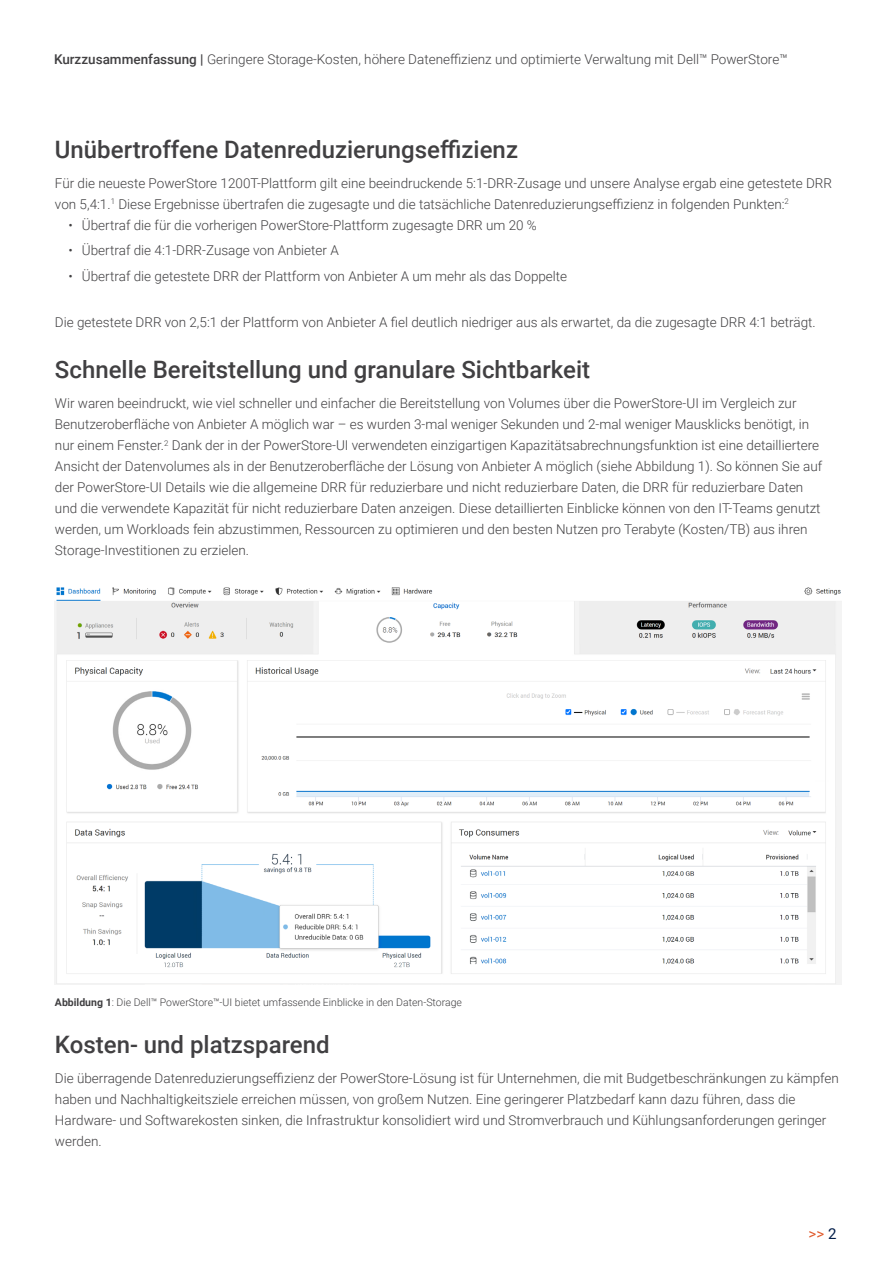
<style>
.page{position:relative;width:893px;height:1263px;background:#fff}
.page>*{position:absolute;margin:0;border:0;box-sizing:border-box;transform-origin:0 0}
.P__H1{font:500 24px "Roboto";color:#414042}
.t1{font:15px "Roboto";color:#e0592a}
.P__Body_Copy{font:300 13.5px/21px "Roboto";color:#414042}
.Figure_Table_label{font:300 10.5px "Roboto";color:#414042}
.s1{font-weight:500}
.s2{font-weight:700}
.s3{color:#021d49}
</style>
<div class="page">
<img style="left:55px;top:587px;width:787px;height:397px">
<p class="P__Body_Copy" style="left:54px;top:48px;width:735px"><span class="s1">Kurzzusammenfassung |</span> Geringere Storage-Kosten, höhere Dateneffizienz und optimierte Verwaltung mit Dell™ PowerStore™</p>
<p class="P__H1" style="left:55px;top:132px;width:465px">Unübertroffene Datenreduzierungseffizienz</p>
<p class="P__Body_Copy" style="left:55px;top:172px;width:779px">Für die neueste PowerStore 1200T-Plattform gilt eine beeindruckende 5:1-DRR-Zusage und unsere Analyse ergab eine getestete DRR von 5,4:1.<sup>1</sup> Diese Ergebnisse übertrafen die zugesagte und die tatsächliche Datenreduzierungseffizienz in folgenden Punkten:<sup>2</sup></p>
<p class="P__Body_Copy" style="left:68px;top:214px;width:470px">• Übertraf die für die vorherigen PowerStore-Plattform zugesagte DRR um 20 %</p>
<p class="P__Body_Copy" style="left:68px;top:239px;width:272px">• Übertraf die 4:1-DRR-Zusage von Anbieter A</p>
<p class="P__Body_Copy" style="left:68px;top:265px;width:500px">• Übertraf die getestete DRR der Plattform von Anbieter A um mehr als das Doppelte</p>
<p class="P__Body_Copy" style="left:55px;top:311px;width:762px">Die getestete DRR von 2,5:1 der Plattform von Anbieter A fiel deutlich niedriger aus als erwartet, da die zugesagte DRR 4:1 beträgt.</p>
<p class="P__H1" style="left:55px;top:353px;width:537px">Schnelle Bereitstellung und granulare Sichtbarkeit</p>
<p class="P__Body_Copy" style="left:55px;top:392px;width:769px">Wir waren beeindruckt, wie viel schneller und einfacher die Bereitstellung von Volumes über die PowerStore-UI im Vergleich zur Benutzeroberfläche von Anbieter A möglich war – es wurden 3-mal weniger Sekunden und 2-mal weniger Mausklicks benötigt, in nur einem Fenster.<sup>2</sup> Dank der in der PowerStore-UI verwendeten einzigartigen Kapazitätsabrechnungsfunktion ist eine detailliertere Ansicht der Datenvolumes als in der Benutzeroberfläche der Lösung von Anbieter A möglich (siehe Abbildung 1). So können Sie auf der PowerStore-UI Details wie die allgemeine DRR für reduzierbare und nicht reduzierbare Daten, die DRR für reduzierbare Daten und die verwendete Kapazität für nicht reduzierbare Daten anzeigen. Diese detaillierten Einblicke können von den IT-Teams genutzt werden, um Workloads fein abzustimmen, Ressourcen zu optimieren und den besten Nutzen pro Terabyte (Kosten/TB) aus ihren Storage-Investitionen zu erzielen.</p>
<p class="Figure_Table_label" style="left:55px;top:994px;width:408px"><span class="s2">Abbildung 1</span>: Die Dell™ PowerStore™-UI bietet umfassende Einblicke in den Daten-Storage</p>
<p class="P__H1" style="left:55px;top:1028px;width:276px">Kosten- und platzsparend</p>
<p class="P__Body_Copy" style="left:55px;top:1067px;width:785px">Die überragende Datenreduzierungseffizienz der PowerStore-Lösung ist für Unternehmen, die mit Budgetbeschränkungen zu kämpfen haben und Nachhaltigkeitsziele erreichen müssen, von großem Nutzen. Eine geringerer Platzbedarf kann dazu führen, dass die Hardware- und Softwarekosten sinken, die Infrastruktur konsolidiert wird und Stromverbrauch und Kühlungsanforderungen geringer werden.</p>
<p class="t1" style="left:809px;top:1223px;width:29px">&gt;&gt; <span class="s3">2</span></p>
</div>
